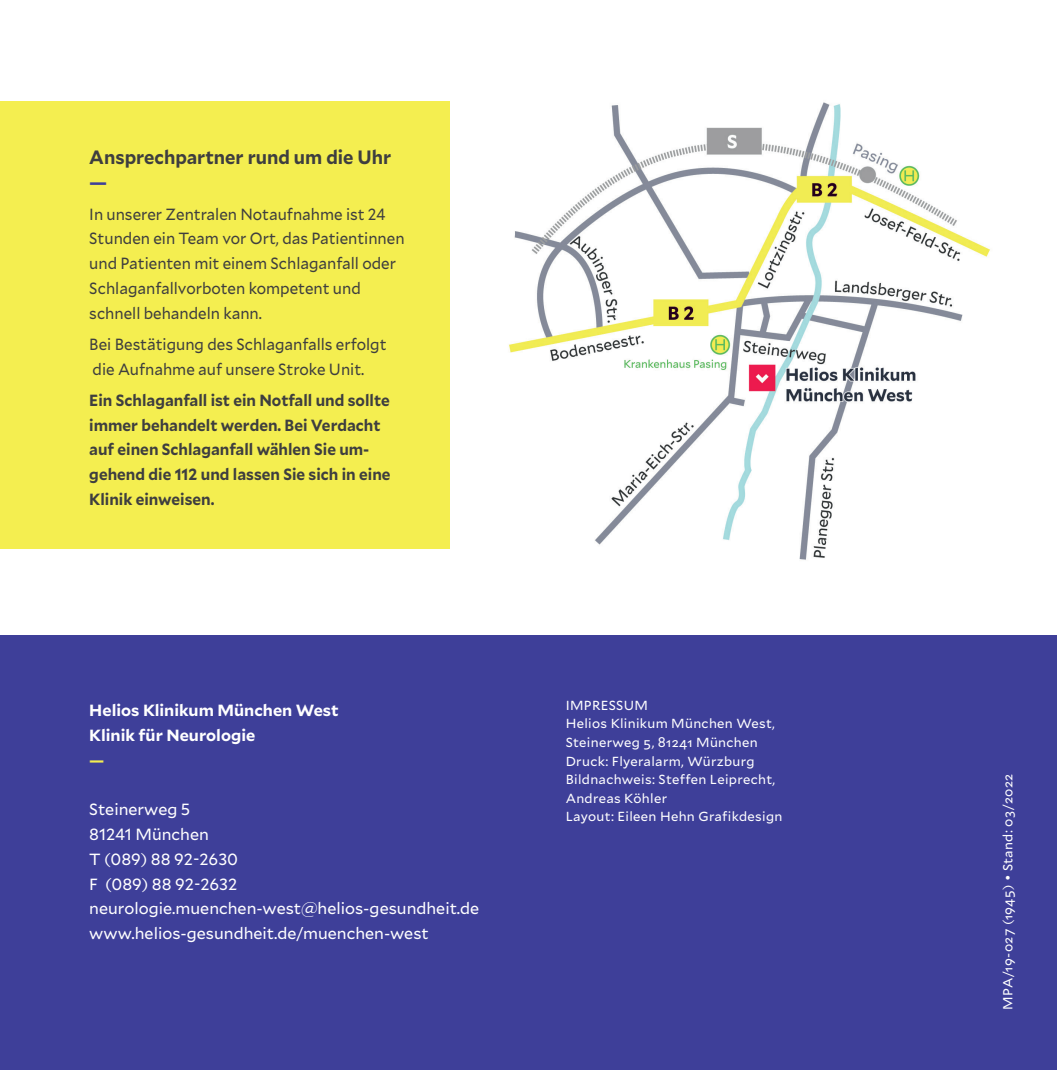
<style>
.page{position:relative;width:1057px;height:1072px;background:#fff}
.page>*{position:absolute;margin:0;border:0;box-sizing:border-box;transform-origin:0 0}
.t1{font:700 19.25px "Mallory";color:#3e3e3f;scale:.94 1}
.t2{font:700 19.25px "Mallory";color:#3e3f99}
.t3{font:16.1px/24.8px "Mallory";color:#3e3e3f;scale:.94 1}
.t4{font:700 16.1px/24.8px "Mallory";color:#3e3e3f;scale:.94 1}
.t5{font:16.1px/24.8px "Mallory";color:#fff}
.t6{font:700 16.1px/24.8px "Mallory";color:#fff}
.t7{font:700 16.1px "Mallory";color:#f4ee50}
.t8{font:13.12px/18.6px "Mallory";letter-spacing:.025em;color:#fff}
</style>
<div class="page">
<div style="left:0;top:635px;width:1057px;height:434px;background:#3e3f99"></div>
<img style="left:449px;top:101px;width:541px;height:459px">
<div style="left:0;top:101px;width:449px;height:448px;background:#f4ee50"></div>
<p class="t1" style="left:89px;top:142px;width:323px">Ansprechpartner rund um die Uhr</p>
<p class="t2" style="left:89px;top:167px;width:20px">—</p>
<p class="t3" style="left:89px;top:201px;width:337px">In unserer Zentralen Notaufnahme ist 24<br>Stunden ein Team vor Ort, das Patientinnen und Patienten mit einem Schlaganfall oder Schlaganfallvorboten kompetent und schnell behandeln kann.</p>
<p class="t3" style="left:89px;top:331px;width:318px">Bei Bestätigung des Schlaganfalls erfolgt die Aufnahme auf unsere Stroke Unit.</p>
<p class="t4" style="left:89px;top:386px;width:322px">Ein Schlaganfall ist ein Notfall und sollte immer behandelt werden. Bei Verdacht auf einen Schlaganfall wählen Sie um&shy;gehend die 112 und lassen Sie sich in eine Klinik einweisen.</p>
<p class="t6" style="left:89px;top:696px;width:251px">Helios Klinikum München West<br>Klinik für Neurologie</p>
<p class="t7" style="left:89px;top:747px;width:17px">—</p>
<p class="t5" style="left:89px;top:796px;width:391px">Steinerweg 5<br>81241 München<br>T (089) 88 92-2630<br>F (089) 88 92-2632 neurologie.muenchen-west@helios-gesundheit.de www.helios-gesundheit.de/muenchen-west</p>
<p class="t8" style="left:566px;top:695px;width:218px">IMPRESSUM<br>Helios Klinikum München West,<br>Steinerweg 5, 81241 München<br>Druck: Flyeralarm, Würzburg<br>Bildnachweis: Steffen Leiprecht,<br>Andreas Köhler<br>Layout: Eileen Hehn Grafikdesign</p>
<p class="t8" style="left:998px;top:1009px;width:237px;rotate:-90deg">MPA/19-027 (1945) • Stand: 03/2022</p>
</div>
